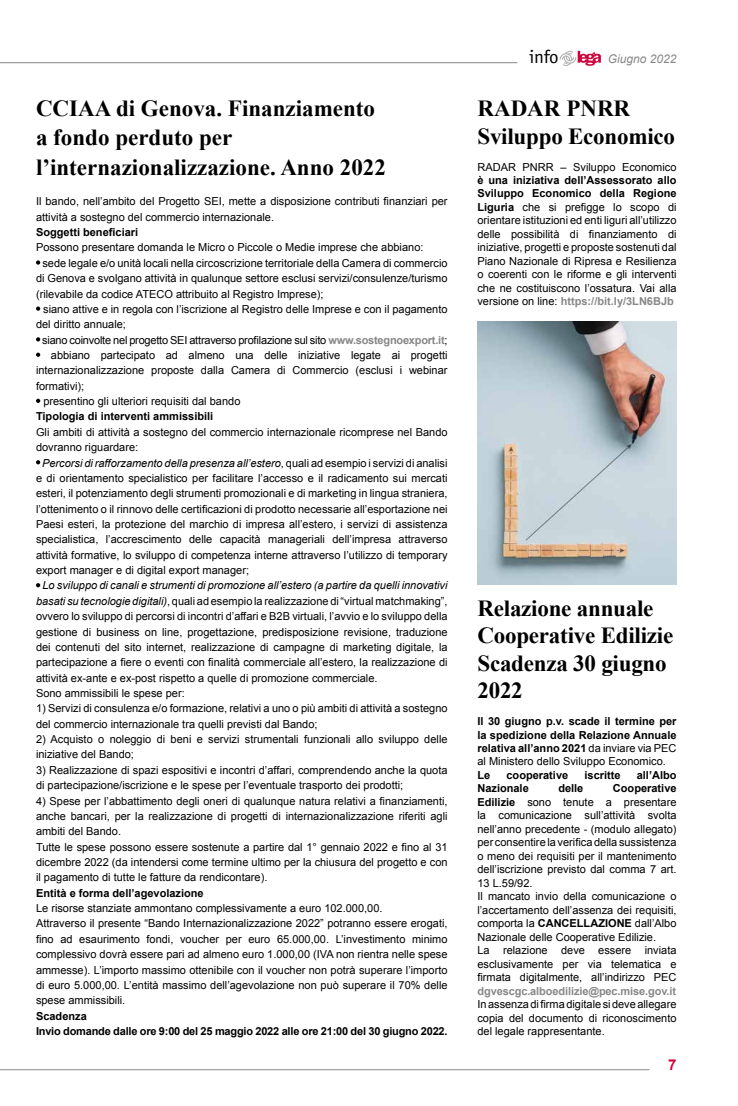
<style>
.page{position:relative;width:738px;height:1106px;background:#fff}
.page>*{position:absolute;margin:0;border:0;box-sizing:border-box;transform-origin:0 0}
.t1{font:700 23px/27.3px "Times New Roman";color:#000}
.t2{font:18.5px "Officina Sans Std";color:#000}
.t3{font:700 15px "Arial";color:#d0043c}
.t4{font:italic 12px "Arial";color:#878787}
.t5{font:11px/13.5px "Arial";color:#000}
.t6{font:700 11px/13.5px "Arial";color:#000;text-align:justify}
.t7{font:11px "Arial";letter-spacing:-.02em;color:#000}
.t8{font:italic 11px "Arial";color:#000}
.t9{font:700 11px/15.4px "Arial";letter-spacing:-.02em;color:#000}
.t10{font:700 11px "Arial";letter-spacing:-.01em;color:#878787}
.s1{font-weight:700;color:#878787}
.s2{font-style:normal}
.s3{font-style:italic}
.s4{font-weight:700}
.s5{font-weight:400}
</style>
<div class="page">
<hr style="left:0;top:1069px;width:649px;height:1px;background:#878787">
<hr style="left:0;top:62px;width:517px;height:1px;background:#878787">
<svg style="left:559px;top:51px;width:41px;height:15px"></svg>
<svg style="left:36px;top:260px;width:4px;height:5px"></svg>
<svg style="left:36px;top:306px;width:4px;height:5px"></svg>
<svg style="left:36px;top:337px;width:4px;height:4px"></svg>
<svg style="left:36px;top:352px;width:4px;height:5px"></svg>
<svg style="left:36px;top:399px;width:4px;height:4px"></svg>
<svg style="left:36px;top:460px;width:4px;height:4px"></svg>
<svg style="left:36px;top:583px;width:4px;height:4px"></svg>
<img style="left:477px;top:322px;width:199px;height:262px">
<h1 class="t1" style="left:36px;top:93px;width:351px;line-height:29.2px">CCIAA di Genova. Finanziamento a fondo perduto per l’internazionalizzazione. Anno 2022</h1>
<p class="t5" style="left:36px;top:194px;width:413px;line-height:15.4px">Il bando, nell’ambito del Progetto SEI, mette a disposizione contributi finanziari per attività a sostegno del commercio internazionale.</p>
<p class="t6" style="left:36px;top:226px;width:104px">Soggetti beneficiari</p>
<p class="t5" style="left:36px;top:241px;width:389px">Possono presentare domanda le Micro o Piccole o Medie imprese che abbiano:</p>
<p class="t5" style="left:42px;top:256px;width:406px">sede legale e/o unità locali nella circoscrizione territoriale della Camera di commercio</p>
<p class="t5" style="left:36px;top:272px;width:413px">di Genova e svolgano attività in qualunque settore esclusi servizi/consulenze/turismo</p>
<p class="t5" style="left:36px;top:287px;width:289px">(rilevabile da codice ATECO attribuito al Registro Imprese);</p>
<p class="t5" style="left:43px;top:302px;width:405px">siano attive e in regola con l’iscrizione al Registro delle Imprese e con il pagamento</p>
<p class="t5" style="left:36px;top:318px;width:91px">del diritto annuale;</p>
<p class="t7" style="left:42px;top:332px;width:406px">siano coinvolte nel progetto SEI attraverso profilazione sul sito <span class="s1">www.sostegnoexport.it</span>;</p>
<p class="t5" style="left:51px;top:348px;width:398px">abbiano partecipato ad almeno una delle iniziative legate ai progetti</p>
<p class="t5" style="left:36px;top:364px;width:413px">internazionalizzazione proposte dalla Camera di Commercio (esclusi i webinar</p>
<p class="t5" style="left:36px;top:379px;width:50px">formativi);</p>
<p class="t5" style="left:43px;top:394px;width:198px">presentino gli ulteriori requisiti dal bando</p>
<p class="t6" style="left:36px;top:410px;width:179px">Tipologia di interventi ammissibili</p>
<p class="t5" style="left:36px;top:425px;width:413px">Gli ambiti di attività a sostegno del commercio internazionale ricomprese nel Bando</p>
<p class="t5" style="left:36px;top:440px;width:104px">dovranno riguardare:</p>
<p class="t8" style="left:42px;top:455px;width:406px">Percorsi di rafforzamento della presenza all’estero<span class="s2">, quali ad esempio i servizi di analisi</span></p>
<p class="t5" style="left:36px;top:471px;width:413px">e di orientamento specialistico per facilitare l’accesso e il radicamento sui mercati</p>
<p class="t5" style="left:36px;top:487px;width:413px">esteri, il potenziamento degli strumenti promozionali e di marketing in lingua straniera,</p>
<p class="t5" style="left:36px;top:502px;width:413px">l’ottenimento o il rinnovo delle certificazioni di prodotto necessarie all’esportazione nei</p>
<p class="t5" style="left:36px;top:517px;width:413px">Paesi esteri, la protezione del marchio di impresa all’estero, i servizi di assistenza</p>
<p class="t5" style="left:36px;top:533px;width:413px">specialistica, l’accrescimento delle capacità manageriali dell’impresa attraverso</p>
<p class="t5" style="left:36px;top:548px;width:413px">attività formative, lo sviluppo di competenza interne attraverso l’utilizzo di temporary</p>
<p class="t5" style="left:36px;top:563px;width:214px">export manager e di digital export manager;</p>
<p class="t5" style="left:36px;top:578px;width:413px;line-height:15.4px;text-indent:6px"><span class="s3">Lo sviluppo di canali e strumenti di promozione all’estero (a partire da quelli innovativi basati su tecnologie digitali)</span>, quali ad esempio la realizzazione di “virtual matchmaking”, ovvero lo sviluppo di percorsi di incontri d’affari e B2B virtuali, l’avvio e lo sviluppo della gestione di business on line, progettazione, predisposizione revisione, traduzione dei contenuti del sito internet, realizzazione di campagne di marketing digitale, la partecipazione a fiere o eventi con finalità commerciale all’estero, la realizzazione di attività ex-ante e ex-post rispetto a quelle di promozione commerciale.<br>Sono ammissibili le spese per:</p>
<p class="t5" style="left:36px;top:701px;width:413px;line-height:15.4px">1) Servizi di consulenza e/o formazione, relativi a uno o più ambiti di attività a sostegno del commercio internazionale tra quelli previsti dal Bando;</p>
<p class="t5" style="left:36px;top:731px;width:413px;line-height:15.4px">2) Acquisto o noleggio di beni e servizi strumentali funzionali allo sviluppo delle iniziative del Bando;</p>
<p class="t5" style="left:36px;top:762px;width:413px;line-height:15.4px">3) Realizzazione di spazi espositivi e incontri d’affari, comprendendo anche la quota di partecipazione/iscrizione e le spese per l’eventuale trasporto dei prodotti;</p>
<p class="t5" style="left:36px;top:793px;width:413px;line-height:15.4px">4) Spese per l’abbattimento degli oneri di qualunque natura relativi a finanziamenti, anche bancari, per la realizzazione di progetti di internazionalizzazione riferiti agli ambiti del Bando.<br>Tutte le spese possono essere sostenute a partire dal 1° gennaio 2022 e fino al 31 dicembre 2022 (da intendersi come termine ultimo per la chiusura del progetto e con il pagamento di tutte le fatture da rendicontare).</p>
<p class="t6" style="left:36px;top:886px;width:169px">Entità e forma dell’agevolazione</p>
<p class="t5" style="left:36px;top:900px;width:413px;line-height:15.4px">Le risorse stanziate ammontano complessivamente a euro 102.000,00.<br>Attraverso il presente “Bando Internazionalizzazione 2022” potranno essere erogati, fino ad esaurimento fondi, voucher per euro 65.000,00. L’investimento minimo complessivo dovrà essere pari ad almeno euro 1.000,00 (IVA non rientra nelle spese ammesse). L’importo massimo ottenibile con il voucher non potrà superare l’importo di euro 5.000,00. L’entità massimo dell’agevolazione non può superare il 70% delle spese ammissibili.</p>
<p class="t9" style="left:36px;top:1008px;width:413px">Scadenza<br>Invio domande dalle ore 9:00 del 25 maggio 2022 alle ore 21:00 del 30 giugno 2022.</p>
<h2 class="t2" style="left:529px;top:46px;width:31px">info</h2>
<p class="t4" style="left:607px;top:51px;width:70px">Giugno 2022</p>
<h1 class="t1" style="left:477px;top:94px;width:199px">RADAR PNRR<br>Sviluppo Economico</h1>
<p class="t5" style="left:477px;top:160px;width:200px">RADAR PNRR – Sviluppo Economico</p>
<p class="t5" style="left:477px;top:173px;width:200px;text-align:justify"><span class="s4">è una iniziativa dell’Assessorato allo Sviluppo Economico della Regione Liguria</span> che si prefigge lo scopo di orientare istituzioni ed enti liguri all’utilizzo delle possibilità di finanziamento di iniziative, progetti e proposte sostenuti dal Piano Nazionale di Ripresa e Resilienza o coerenti con le riforme e gli interventi che ne costituiscono l’ossatura. Vai alla versione on line: <span class="s1">https://bit.ly/3LN6BJb</span></p>
<h1 class="t1" style="left:477px;top:594px;width:197px">Relazione annuale<br>Cooperative Edilizie<br>Scadenza 30 giugno<br>2022</h1>
<p class="t6" style="left:477px;top:714px;width:200px">Il 30 giugno p.v. scade il termine per la spedizione della Relazione Annuale relativa all’anno 2021 <span class="s5">da inviare via PEC al Ministero dello Sviluppo Economico.</span></p>
<p class="t6" style="left:477px;top:768px;width:14px">Le</p>
<p class="t6" style="left:506px;top:768px;width:63px">cooperative</p>
<p class="t6" style="left:584px;top:768px;width:38px">iscritte</p>
<p class="t6" style="left:636px;top:768px;width:41px">all’Albo</p>
<p class="t6" style="left:477px;top:782px;width:53px">Nazionale</p>
<p class="t6" style="left:558px;top:782px;width:27px">delle</p>
<p class="t5" style="left:477px;top:782px;width:200px;text-indent:135px"><span class="s4">Cooperative Edilizie</span> sono tenute a presentare la comunicazione sull’attività svolta nell’anno precedente - (modulo allegato) per consentire la verifica della sussistenza o meno dei requisiti per il mantenimento dell’iscrizione previsto dal comma 7 art.<br>13 L.59/92.<br>Il mancato invio della comunicazione o l’accertamento dell’assenza dei requisiti, comporta la <span class="s4">CANCELLAZIONE</span> dall’Albo Nazionale delle Cooperative Edilizie.<br>La relazione deve essere inviata esclusivamente per via telematica e firmata digitalmente, all’indirizzo PEC</p>
<p class="t10" style="left:477px;top:983px;width:200px">dgvescgc.alboedilizie@pec.mise.gov.it</p>
<p class="t5" style="left:477px;top:997px;width:200px;text-align:justify">In assenza di firma digitale si deve allegare copia del documento di riconoscimento del legale rappresentante.</p>
<h3 class="t3" style="left:667px;top:1054px;width:10px">7</h3>
</div>
